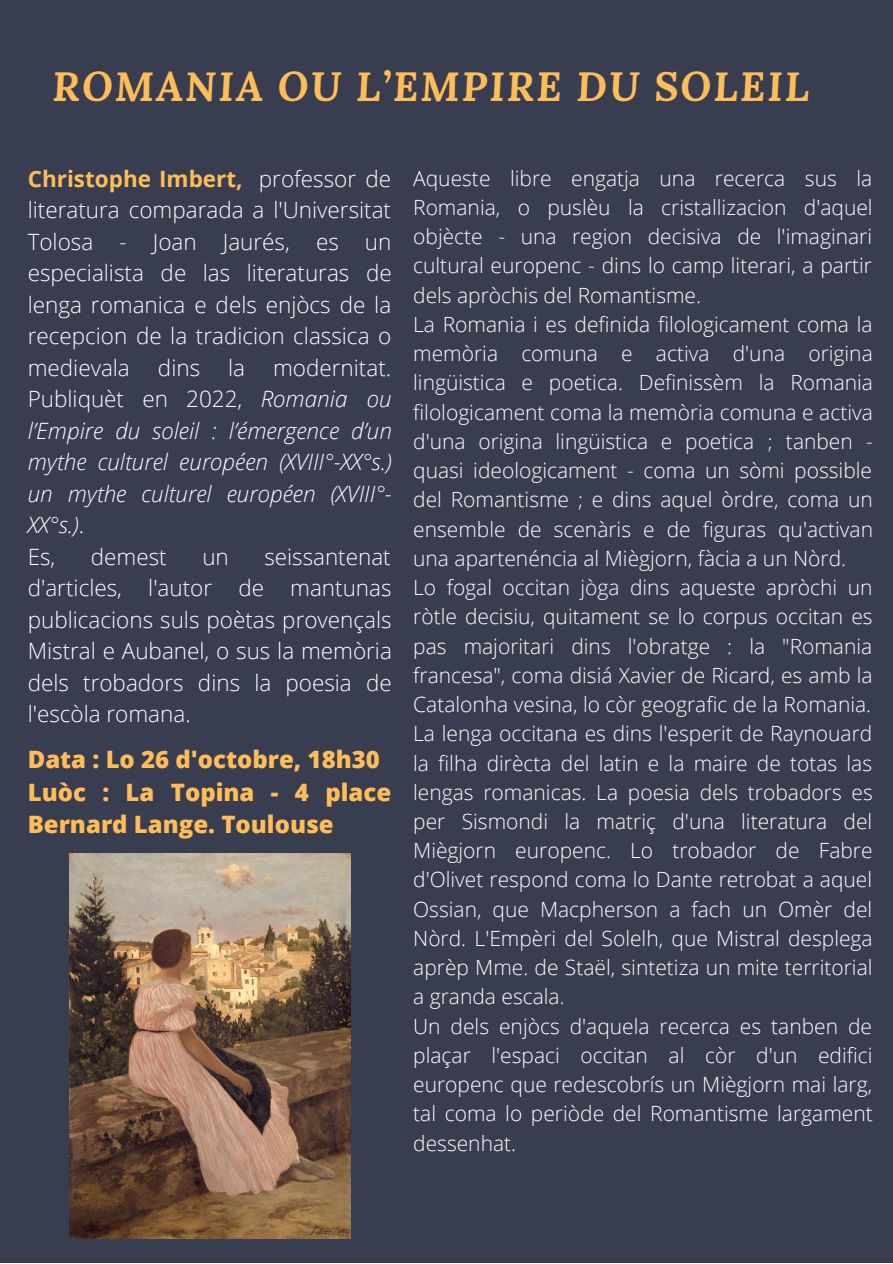
<style>
.page{position:relative;width:893px;height:1264px;background:#fff}
.page>*{position:absolute;margin:0;border:0;box-sizing:border-box;transform-origin:0 0}
.t1{font:italic 700 40.5px "Lora";letter-spacing:.05em;color:#ffbd59}
.t2{font:800 24px/32.5px "Open Sans";color:#ffbd59}
.t3{font:300 22.5px/31.5px "Open Sans";color:#fff}
.t4{font:300 21px/29.2px "Open Sans";color:#fff}
.s1{font-weight:700;color:#ffbd59}
.s2{font-style:italic}
</style>
<div class="page">
<div style="left:0;top:0;width:892px;height:1262px;background:#383e50"></div>
<img style="left:69px;top:853px;width:281px;height:385px">
<h1 class="t1" style="left:52px;top:60px;width:758px">ROMANIA OU L’EMPIRE DU SOLEIL</h1>
<p class="t3" style="left:28px;top:162px;width:365px"><span class="s1">Christophe Imbert,</span> professor de literatura comparada a l'Universitat<br>Tolosa - Joan Jaurés, es un especialista de las literaturas de lenga romanica e dels enjòcs de la recepcion de la tradicion classica o medievala dins la modernitat.<br>Publiquèt en 2022, <span class="s2">Romania ou l’Empire du soleil : l’émergence d’un mythe culturel européen (XVIII°-XX°s.) un mythe culturel européen (XVIII°-<br>XX°s.)</span>.<br>Es,</p>
<p class="t3" style="left:91px;top:540px;width:77px">demest</p>
<p class="t3" style="left:202px;top:540px;width:28px">un</p>
<p class="t3" style="left:28px;top:540px;width:366px;text-align:justify;text-indent:236px">seissantenat d'articles, l'autor de mantunas publicacions suls poètas provençals Mistral e Aubanel, o sus la memòria dels trobadors dins la poesia de l'escòla romana.</p>
<p class="t2" style="left:28px;top:742px;width:365px">Data : Lo 26 d'octobre, 18h30<br>Luòc : La Topina - 4 place<br>Bernard Lange. Toulouse</p>
<p class="t4" style="left:413px;top:163px;width:461px">Aqueste libre engatja una recerca sus la Romania, o puslèu la cristallizacion d'aquel objècte - una region decisiva de l'imaginari cultural europenc - dins lo camp literari, a partir dels apròchis del Romantisme.<br>La Romania i es definida filologicament coma la memòria comuna e activa d'una origina lingüistica e poetica. Definissèm la Romania filologicament coma la memòria comuna e activa d'una origina lingüistica e poetica ; tanben - quasi ideologicament - coma un sòmi possible del Romantisme ; e dins aquel òrdre, coma un ensemble de scenàris e de figuras qu'activan una apartenéncia al Miègjorn, fàcia a un Nòrd.<br>Lo fogal occitan jòga dins aqueste apròchi un ròtle decisiu, quitament se lo corpus occitan es pas majoritari dins l'obratge : la "Romania francesa", coma disiá Xavier de Ricard, es amb la Catalonha vesina, lo còr geografic de la Romania.<br>La lenga occitana es dins l'esperit de Raynouard la filha dirècta del latin e la maire de totas las lengas romanicas. La poesia dels trobadors es per Sismondi la matriç d'una literatura del Miègjorn europenc. Lo trobador de Fabre d'Olivet respond coma lo Dante retrobat a aquel Ossian, que Macpherson a fach un Omèr del Nòrd. L'Empèri del Solelh, que Mistral desplega aprèp Mme. de Staël, sintetiza un mite territorial a granda escala.<br>Un dels enjòcs d'aquela recerca es tanben de plaçar l'espaci occitan al còr d'un edifici europenc que redescobrís un Miègjorn mai larg, tal coma lo periòde del Romantisme largament dessenhat.</p>
</div>
